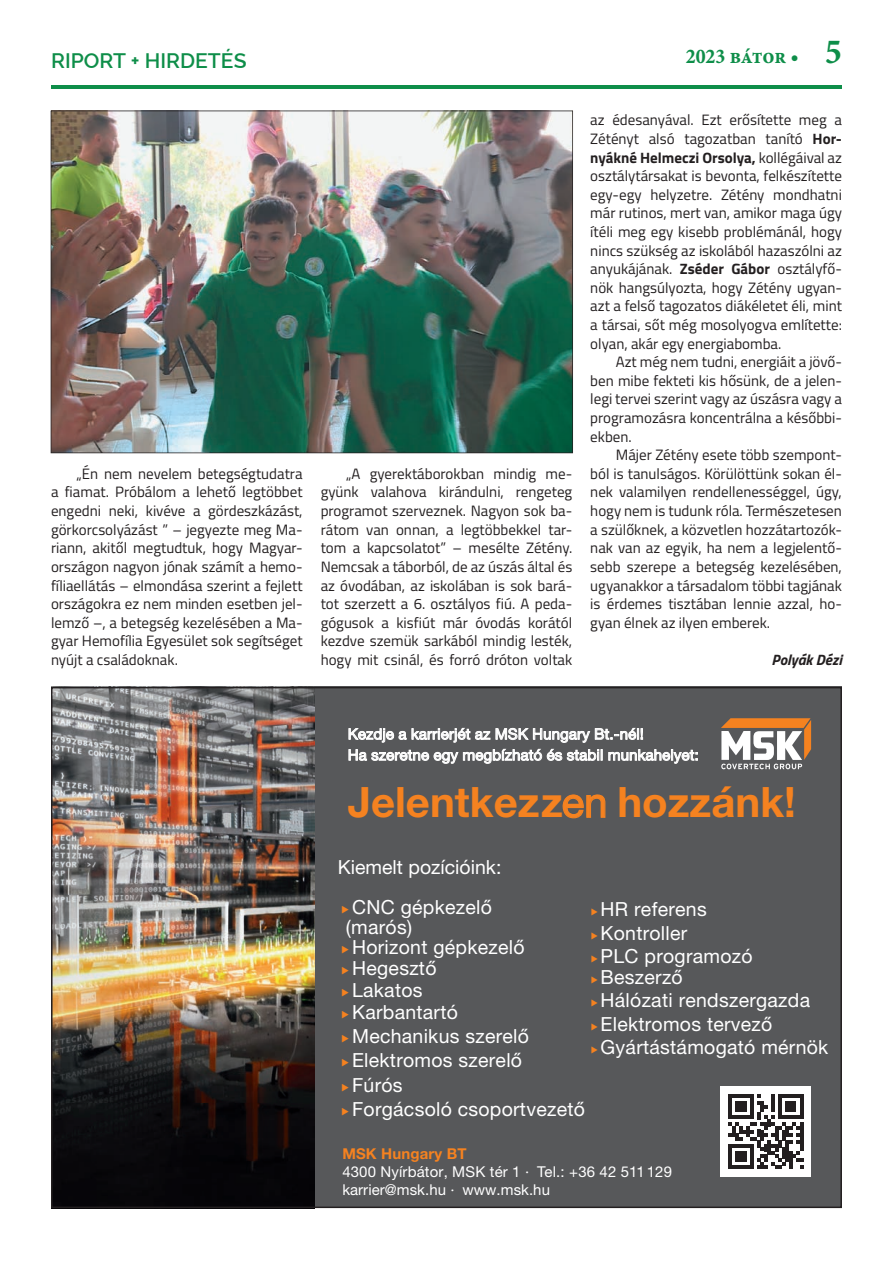
<style>
.page{position:relative;width:893px;height:1263px;background:#fff}
.page>*{position:absolute;margin:0;border:0;box-sizing:border-box;transform-origin:0 0}
.t1{font:700 41.85px "Helvetica Neue LT Pro";color:#f58220}
.t2{font:600 21px "Raleway";color:#0e8e49}
.t3{font:21px "Minion Pro Bold Cn Capt";letter-spacing:-.005em;color:#0e8e49}
.t4{font:19.5px/23.9px "Helvetica Neue LT Pro";letter-spacing:.015em;color:#fff}
.t5{font:15px/18.6px "Titillium";color:#231f20;text-align:justify}
.t6{font:15px/21px "Helvetica Neue LT Pro";letter-spacing:.01em;color:#fff}
.t7{font:700 15px "Helvetica Neue LT Pro";letter-spacing:.01em;color:#f58220}
.t8{font:italic 700 15px "Titillium";color:#231f20}
.s1{font-size:35.55px}
.s2{font-weight:700}
.s3{font-weight:400}
</style>
<div class="page">
<hr style="left:51px;top:86px;width:791px;height:3px;background:#0e8e49">
<img style="left:51px;top:687px;width:791px;height:521px">
<img style="left:51px;top:111px;width:522px;height:342px">
<svg style="left:591px;top:908px;width:6px;height:7px"></svg>
<svg style="left:591px;top:932px;width:6px;height:7px"></svg>
<svg style="left:591px;top:955px;width:6px;height:8px"></svg>
<svg style="left:591px;top:976px;width:6px;height:7px"></svg>
<svg style="left:591px;top:999px;width:6px;height:7px"></svg>
<svg style="left:591px;top:1023px;width:6px;height:7px"></svg>
<svg style="left:591px;top:1047px;width:6px;height:7px"></svg>
<svg style="left:342px;top:906px;width:7px;height:8px"></svg>
<svg style="left:342px;top:946px;width:7px;height:7px"></svg>
<svg style="left:342px;top:966px;width:7px;height:8px"></svg>
<svg style="left:342px;top:988px;width:7px;height:8px"></svg>
<svg style="left:342px;top:1011px;width:7px;height:8px"></svg>
<svg style="left:342px;top:1034px;width:7px;height:8px"></svg>
<svg style="left:342px;top:1059px;width:7px;height:7px"></svg>
<svg style="left:342px;top:1083px;width:7px;height:8px"></svg>
<svg style="left:342px;top:1108px;width:7px;height:8px"></svg>
<h2 class="t2" style="left:51px;top:48px;width:197px">RIPORT + HIRDETÉS</h2>
<h2 class="t3" style="left:686px;top:42px;width:158px">2023 bátor • <span class="s1">5</span></h2>
<p class="t5" style="left:51px;top:464px;width:253px;text-indent:26px">„Én nem nevelem betegségtudatra a fiamat. Próbálom a lehető legtöbbet engedni neki, kivéve a gördeszkázást, görkorcsolyázást ” – jegyezte meg Ma&shy;riann, akitől megtudtuk, hogy Magyar&shy;országon nagyon jónak számít a hemo&shy;fíliaellátás – elmondása szerint a fejlett országokra ez nem minden esetben jel&shy;lemző –, a betegség kezelésében a Ma&shy;gyar Hemofília Egyesület sok segítséget nyújt a családoknak.</p>
<p class="t5" style="left:321px;top:464px;width:253px;text-indent:26px">„A gyerektáborokban mindig me&shy;gyünk valahova kirándulni, rengeteg programot szerveznek. Nagyon sok ba&shy;rátom van onnan, a legtöbbekkel tar&shy;tom a kapcsolatot” – mesélte Zétény.<br>Nemcsak a táborból, de az úszás által és az óvodában, az iskolában is sok bará&shy;tot szerzett a 6. osztályos fiú. A peda&shy;gógusok a kisfiút már óvodás korától kezdve szemük sarkából mindig lesték, hogy mit csinál, és forró dróton voltak</p>
<p class="t5" style="left:590px;top:110px;width:253px">az édesanyával. Ezt erősítette meg a Zétényt alsó tagozatban tanító <span class="s2">Hor&shy;nyákné Helmeczi Orsolya,</span> kollégáival az osztálytársakat is bevonta, felkészítette egy-egy helyzetre. Zétény mondhatni már rutinos, mert van, amikor maga úgy ítéli meg egy kisebb problémánál, hogy nincs szükség az iskolából hazaszólni az anyukájának. <span class="s2">Zséder Gábor</span> osztályfő&shy;nök hangsúlyozta, hogy Zétény ugyan&shy;azt a felső tagozatos diákéletet éli, mint a társai, sőt még mosolyogva említette: olyan, akár egy energiabomba.</p>
<p class="t5" style="left:590px;top:352px;width:253px;text-indent:26px">Azt még nem tudni, energiáit a jövő&shy;ben mibe fekteti kis hősünk, de a jelen&shy;legi tervei szerint vagy az úszásra vagy a programozásra koncentrálna a későbbi&shy;ekben.</p>
<p class="t5" style="left:590px;top:445px;width:253px;text-indent:26px">Májer Zétény esete több szempont&shy;ból is tanulságos. Körülöttünk sokan él&shy;nek valamilyen rendellenességgel, úgy, hogy nem is tudunk róla. Természetesen a szülőknek, a közvetlen hozzátartozók&shy;nak van az egyik, ha nem a legjelentő&shy;sebb szerepe a betegség kezelésében, ugyanakkor a társadalom többi tagjának is érdemes tisztában lennie azzal , ho&shy;gyan élnek az ilyen emberek.</p>
<p class="t8" style="left:772px;top:648px;width:72px">Polyák Dézi</p>
<p class="t6" style="left:348px;top:723px;width:352px">Kezdje a karrierjét az MSK Hungary Bt.-nél!<br>Ha szeretne egy megbízható és stabil munkahelyet:</p>
<h1 class="t1" style="left:348px;top:776px;width:450px">Jelentkezz<span class="s3">en</span> hozzánk!</h1>
<h3 class="t4" style="left:338px;top:846px;width:165px;line-height:40.7px;text-align:center">Kiemelt pozícióink:<br>CNC gépkezelő</h3>
<h3 class="t4" style="left:352px;top:916px;width:174px;line-height:20.5px;text-indent:-6px">(marós)<br>Horizont gépkezelő<br>Hegesztő</h3>
<h3 class="t4" style="left:352px;top:978px;width:234px">Lakatos<br>Karbantartó<br>Mechanikus szerelő<br>Elektromos szerelő<br>Fúrós<br>Forgácsoló csoportvezető</h3>
<p class="t7" style="left:342px;top:1145px;width:126px">MSK Hungary BT</p>
<p class="t6" style="left:342px;top:1163px;width:331px;line-height:18px">4300 Nyírbátor, MSK tér 1 · Tel.: +36 42 511 129 karrier@msk.hu · www.msk.hu</p>
<h3 class="t4" style="left:601px;top:896px;width:153px">HR referens<br>Kontroller<br>PLC programozó</h3>
<h3 class="t4" style="left:601px;top:964px;width:229px">Beszerző<br>Hálózati rendszergazda<br>Elektromos tervező<br>Gyártástámogató mérnök</h3>
</div>
